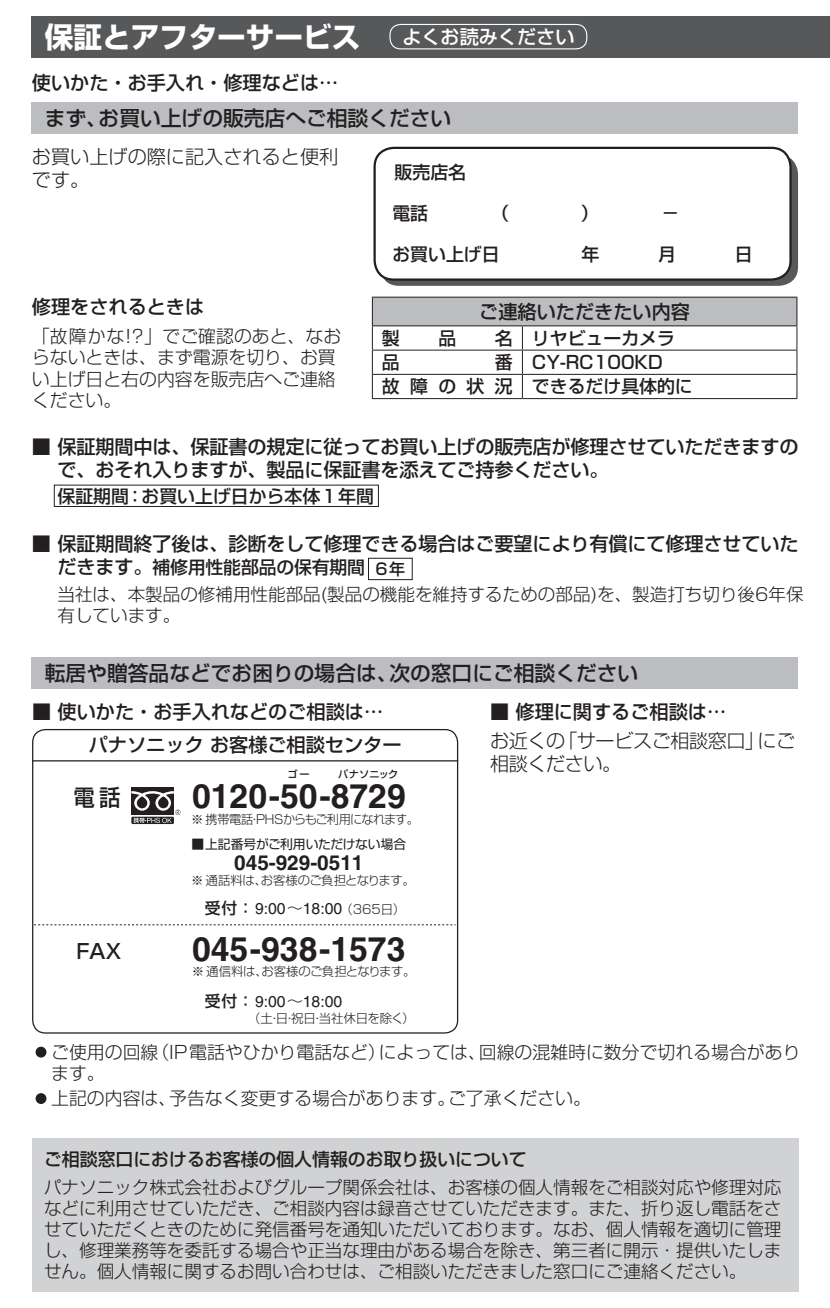
<style>
.page{position:relative;width:830px;height:1308px;background:#fff}
.page>*{position:absolute;margin:0;border:0;box-sizing:border-box;transform-origin:0 0}
.t1{font:700 33.75px "Helvetica";color:#231f20}
.t2{font:700 28.8px "Shin Go Pro";color:#fff}
.t3{font:500 22.5px "Shin Go Pro";color:#231f20;scale:.95 1}
.t4{font:500 20.7px "Shin Go Pro";color:#231f20}
.t5{font:700 20.7px "Helvetica";color:#231f20}
.t6{font:500 20.25px "Shin Go Pro";color:#231f20}
.t7{font:500 19.12px/22.9px "Shin Go Pro";letter-spacing:-.01em;color:#231f20}
.t8{font:300 19.12px/22.9px "Shin Go Pro";letter-spacing:-.025em;color:#231f20}
.t9{font:300 19.12px/22.9px "Shin Go Pro";color:#231f20}
.t10{font:300 17.78px/21.4px "Shin Go Pro";color:#231f20}
.t11{font:500 17.78px/24.3px "Shin Go Pro";color:#231f20}
.t12{font:300 17.55px/21.2px "Shin Go Pro";color:#231f20}
.t13{font:500 15.97px "Shin Go Pro";color:#231f20}
.t14{font:15.75px "Helvetica";color:#231f20}
.t15{font:12.83px "Shin Go Pro";letter-spacing:-.01em;color:#231f20}
.t16{font:300 12.38px "Shin Go Pro";letter-spacing:-.05em;color:#231f20}
.t17{font:300 12.38px "Shin Go Pro";letter-spacing:-.08em;color:#231f20}
.t18{font:300 12.38px "Shin Go Pro";letter-spacing:-.015em;color:#231f20}
.t19{font:500 10.12px "Shin Go Pro";letter-spacing:.01em;color:#231f20}
.s1{font-weight:500;font-size:19.12px}
.s2{font-size:19.12px}
.s3{font-weight:300}
.s4{font-family:"Shin Go Pro";font-weight:500}
.s5{font-family:"Shin Go Pro";font-weight:300}
.s6{font-family:"Shin Go Pro";font-weight:300;font-size:12.38px}
</style>
<div class="page">
<div style="left:32px;top:16px;width:797px;height:41px;background:#57585a"></div>
<div style="left:389px;top:24px;width:198px;height:25px;border:1px solid #fff;border-radius:11px"></div>
<div style="left:372px;top:297px;width:424px;height:29px;background:#bcbdc0"></div>
<hr style="left:372px;top:297px;width:150px;height:1px;background:#231f20">
<hr style="left:522px;top:297px;width:275px;height:1px;background:#231f20">
<hr style="left:372px;top:325px;width:150px;height:1px;background:#231f20">
<hr style="left:522px;top:325px;width:275px;height:1px;background:#231f20">
<hr style="left:372px;top:349px;width:150px;height:1px;background:#231f20">
<hr style="left:522px;top:349px;width:275px;height:1px;background:#231f20">
<hr style="left:372px;top:374px;width:150px;height:1px;background:#231f20">
<svg style="left:372px;top:298px;width:1px;height:100px"></svg>
<hr style="left:522px;top:374px;width:275px;height:1px;background:#231f20">
<svg style="left:521px;top:326px;width:1px;height:72px"></svg>
<svg style="left:796px;top:298px;width:1px;height:100px"></svg>
<hr style="left:372px;top:398px;width:150px;height:1px;background:#231f20">
<hr style="left:522px;top:398px;width:275px;height:1px;background:#231f20">
<div style="left:368px;top:558px;width:44px;height:22px;border:1px solid #231f20"></div>
<div style="left:32px;top:1138px;width:765px;height:154px;background:#d1d2d4"></div>
<div style="left:32px;top:657px;width:765px;height:32px;background:#bcbdc0"></div>
<div style="left:36px;top:1046px;width:10px;height:11px;background:#231f20;border-radius:50%"></div>
<div style="left:36px;top:1093px;width:10px;height:11px;background:#231f20;border-radius:50%"></div>
<div style="left:32px;top:102px;width:765px;height:32px;background:#bcbdc0"></div>
<div style="left:379px;top:155px;width:418px;height:131px;background:#57585a;border-radius:19px"></div>
<div style="left:374px;top:148px;width:416px;height:131px;background:#fff;border-radius:19px"></div>
<div style="left:373px;top:147px;width:418px;height:134px;border:2px solid #231f20;border-radius:19px"></div>
<div style="left:131px;top:786px;width:43px;height:28px;background:#231f20"></div>
<div style="left:131px;top:816px;width:43px;height:8px;background:#231f20"></div>
<svg style="left:131px;top:791px;width:49px;height:32px"></svg>
<svg style="left:34px;top:924px;width:421px;height:1px"></svg>
<div style="left:32px;top:729px;width:426px;height:304px;border:1px solid #231f20;border-radius:13px"></div>
<hr style="left:32px;top:760px;width:426px;height:1px;background:#231f20">
<div style="left:54px;top:484px;width:325px;height:23px;border:1px solid #231f20"></div>
<h2 class="t2" style="left:45px;top:14px;width:531px">保証とアフターサービス　 <span class="s1">よくお読みください</span></h2>
<p class="t7" style="left:32px;top:69px;width:308px">使いかた・お手入れ・修理などは…</p>
<p class="t4" style="left:45px;top:101px;width:408px">まず、お買い上げの販売店へご相談ください</p>
<p class="t9" style="left:32px;top:143px;width:308px">お買い上げの際に記入されると便利です。</p>
<p class="t11" style="left:394px;top:158px;width:73px">販売店名</p>
<p class="t11" style="left:392px;top:199px;width:37px">電話</p>
<p class="t11" style="left:392px;top:240px;width:109px">お買い上げ日</p>
<p class="t11" style="left:581px;top:240px;width:19px">年</p>
<p class="t11" style="left:658px;top:240px;width:19px">月</p>
<p class="t11" style="left:734px;top:240px;width:19px">日</p>
<p class="t7" style="left:32px;top:292px;width:174px">修理をされるときは</p>
<p class="t10" style="left:32px;top:323px;width:311px">「故障かな!?」でご確認のあと、なおらないときは、まず電源を切り、お買い上げ日と右の内容を販売店へご連絡ください。</p>
<p class="t7" style="left:479px;top:298px;width:212px">ご連絡いただきたい内容</p>
<p class="t11" style="left:382px;top:324px;width:19px">製</p>
<p class="t11" style="left:438px;top:324px;width:19px">品</p>
<p class="t11" style="left:494px;top:324px;width:181px">名 リヤビューカメラ</p>
<p class="t11" style="left:382px;top:348px;width:19px">品</p>
<p class="t11" style="left:382px;top:348px;width:312px;text-indent:113px">番 CY-RC100KD<br>故障の状況 できるだけ具体的に</p>
<p class="t7" style="left:57px;top:433px;width:742px;text-indent:-26px">■ 保証期間中は、保証書の規定に従ってお買い上げの販売店が修理させていただきますので、おそれ入りますが、製品に保証書を添えてご持参ください。</p>
<p class="t11" style="left:57px;top:481px;width:318px">保証期間：お買い上げ日から本体１年間</p>
<p class="t7" style="left:32px;top:530px;width:767px">■ 保証期間終了後は、診断をして修理できる場合はご要望により有償にて修理させていた</p>
<p class="t11" style="left:57px;top:553px;width:309px"><span class="s2">だきます。</span>補修用性能部品の保有期間</p>
<p class="t13" style="left:375px;top:556px;width:31px">6年</p>
<p class="t12" style="left:57px;top:581px;width:747px">当社は、本製品の修補用性能部品(製品の機能を維持するための部品)を、製造打ち切り後6年保有しています。</p>
<p class="t4" style="left:45px;top:656px;width:594px">転居や贈答品などでお困りの場合は、次の窓口にご相談ください</p>
<p class="t7" style="left:32px;top:697px;width:352px">■ 使いかた・お手入れなどのご相談は…</p>
<p class="t7" style="left:490px;top:697px;width:237px">■ 修理に関するご相談は…</p>
<p class="t8" style="left:490px;top:727px;width:306px">お近くの「サービスご相談窓口」にご相談ください。</p>
<p class="t7" style="left:89px;top:731px;width:314px">パナソニック お客様ご相談センター</p>
<p class="t19" style="left:287px;top:766px;width:24px">ゴー</p>
<p class="t19" style="left:338px;top:766px;width:62px">パナソニック</p>
<p class="t3" style="left:73px;top:779px;width:51px">電話</p>
<h1 class="t1" style="left:192px;top:776px;width:215px">0120-50-8729</h1>
<p class="t17" style="left:191px;top:808px;width:229px">※ 携帯電話・ＰＨＳからもご利用になれます。</p>
<p class="t15" style="left:191px;top:833px;width:216px"><span class="s3">■</span>上記番号がご利用いただけない場合</p>
<p class="t5" style="left:234px;top:850px;width:131px">045-929-0511</p>
<p class="t16" style="left:191px;top:870px;width:225px">※ 通話料は、お客様のご負担となります。</p>
<p class="t14" style="left:205px;top:899px;width:202px"><span class="s4">受付：</span>9:00<span class="s5">～</span>18:00 <span class="s6">（365日）</span></p>
<p class="t6" style="left:76px;top:934px;width:46px">FAX</p>
<h1 class="t1" style="left:192px;top:928px;width:215px">045-938-1573</h1>
<p class="t16" style="left:192px;top:961px;width:225px">※ 通信料は、お客様のご負担となります。</p>
<p class="t14" style="left:205px;top:992px;width:139px"><span class="s4">受付：</span>9:00<span class="s5">～</span>18:00</p>
<p class="t18" style="left:248px;top:1008px;width:168px">（土・日・祝日・当社休日を除く）</p>
<p class="t10" style="left:51px;top:1039px;width:750px">ご使用の回線（IP電話やひかり電話など）によっては、回線の混雑時に数分で切れる場合があります。</p>
<p class="t10" style="left:51px;top:1085px;width:541px">上記の内容は、予告なく変更する場合があります。ご了承ください。</p>
<p class="t11" style="left:44px;top:1144px;width:484px">ご相談窓口におけるお客様の個人情報のお取り扱いについて</p>
<p class="t12" style="left:44px;top:1174px;width:738px;text-align:justify">パナソニック株式会社およびグループ関係会社は、お客様の個人情報をご相談対応や修理対応などに利用させていただき、ご相談内容は録音させていただきます。また、折り返し電話をさせていただくときのために発信番号を通知いただいております。なお、個人情報を適切に管理し、修理業務等を委託する場合や正当な理由がある場合を除き、第三者に開示・提供いたしません。個人情報に関するお問い合わせは、ご相談いただきました窓口にご連絡ください。</p>
</div>
